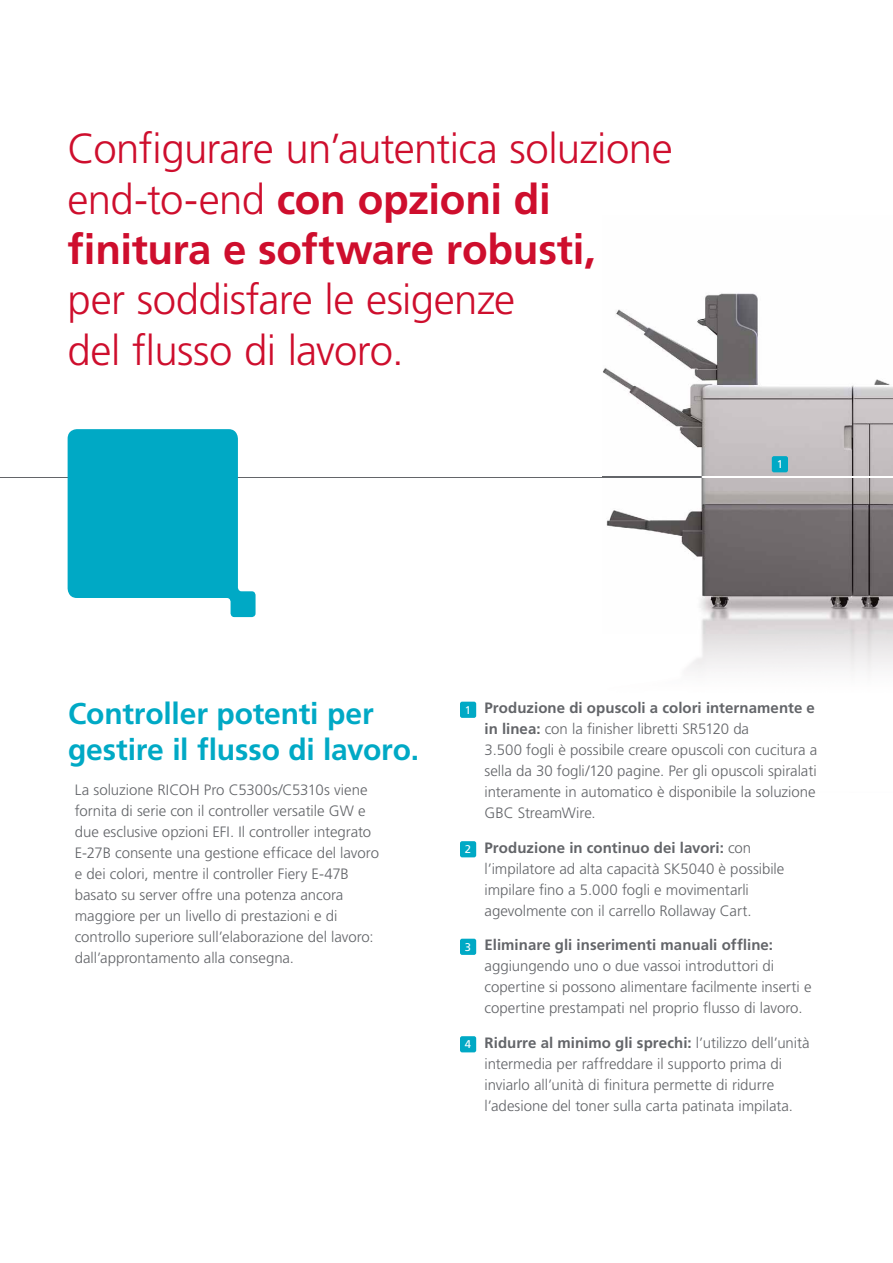
<style>
.page{position:relative;width:893px;height:1263px;background:#fff}
.page>*{position:absolute;margin:0;border:0;box-sizing:border-box;transform-origin:0 0}
.t1{font:300 42px/50.4px "Frutiger LT Std";letter-spacing:-.015em;color:#ce0e2d}
.t2{font:700 30px/36px "Frutiger LT Std";letter-spacing:-.005em;color:#00a9c5}
.t3{font:300 15px/21px "Frutiger LT Std";color:#636569}
.t4{font:11.25px "Frutiger LT Std";color:#fff}
.s1{font-weight:700}
.s2{font-weight:400;font-size:11.25px;color:#fff}
</style>
<div class="page">
<hr style="left:0;top:477px;width:893px;height:1px;background:#636569">
<img style="left:603px;top:293px;width:290px;height:379px">
<img style="left:603px;top:477px;width:290px;height:1px">
<div style="left:460px;top:702px;width:16px;height:16px;background:#00a9c5;border-radius:2px"></div>
<div style="left:460px;top:841px;width:16px;height:16px;background:#00a9c5;border-radius:2px"></div>
<div style="left:460px;top:939px;width:16px;height:16px;background:#00a9c5;border-radius:2px"></div>
<div style="left:460px;top:1036px;width:16px;height:16px;background:#00a9c5;border-radius:2px"></div>
<div style="left:772px;top:456px;width:16px;height:16px;background:#00a9c5;border-radius:2px"></div>
<svg style="left:68px;top:429px;width:188px;height:188px"></svg>
<h1 class="t1" style="left:68px;top:124px;width:607px">Configurare un’autentica soluzione end-to-end <span class="s1">con opzioni di finitura e software robusti,</span></h1>
<h1 class="t1" style="left:68px;top:275px;width:449px">per soddisfare le esigenze del flusso di lavoro.</h1>
<p class="t4" style="left:777px;top:458px;width:8px">1</p>
<h2 class="t2" style="left:68px;top:696px;width:353px">Controller potenti per gestire il flusso di lavoro.</h2>
<p class="t3" style="left:75px;top:779px;width:306px">La soluzione RICOH Pro C5300s/C5310s viene fornita di serie con il controller versatile GW e due esclusive opzioni EFI. Il controller integrato E-27B consente una gestione efficace del lavoro e dei colori, mentre il controller Fiery E-47B basato su server offre una potenza ancora maggiore per un livello di prestazioni e di controllo superiore sull’elaborazione del lavoro: dall’approntamento alla consegna.</p>
<p class="t3" style="left:484px;top:697px;width:334px;text-indent:-20px"><span class="s2">1</span> <span class="s1">Produzione di opuscoli a colori internamente e in linea:</span> con la finisher libretti SR5120 da<br>3.500 fogli è possibile creare opuscoli con cucitura a sella da 30 fogli/120 pagine. Per gli opuscoli spiralati interamente in automatico è disponibile la soluzione GBC StreamWire.</p>
<p class="t3" style="left:484px;top:837px;width:301px;text-indent:-20px"><span class="s2">2</span> <span class="s1">Produzione in continuo dei lavori:</span> con l’impilatore ad alta capacità SK5040 è possibile impilare fino a 5.000 fogli e movimentarli agevolmente con il carrello Rollaway Cart.</p>
<p class="t3" style="left:484px;top:934px;width:329px;text-indent:-20px"><span class="s2">3</span> <span class="s1">Eliminare gli inserimenti manuali offline: </span>aggiungendo uno o due vassoi introduttori di copertine si possono alimentare facilmente inserti e copertine prestampati nel proprio flusso di lavoro.</p>
<p class="t3" style="left:484px;top:1032px;width:327px;text-indent:-20px"><span class="s2">4</span> <span class="s1">Ridurre al minimo gli sprechi:</span> l’utilizzo dell’unità intermedia per raffreddare il supporto prima di inviarlo all’unità di finitura permette di ridurre l’adesione del toner sulla carta patinata impilata.</p>
</div>
